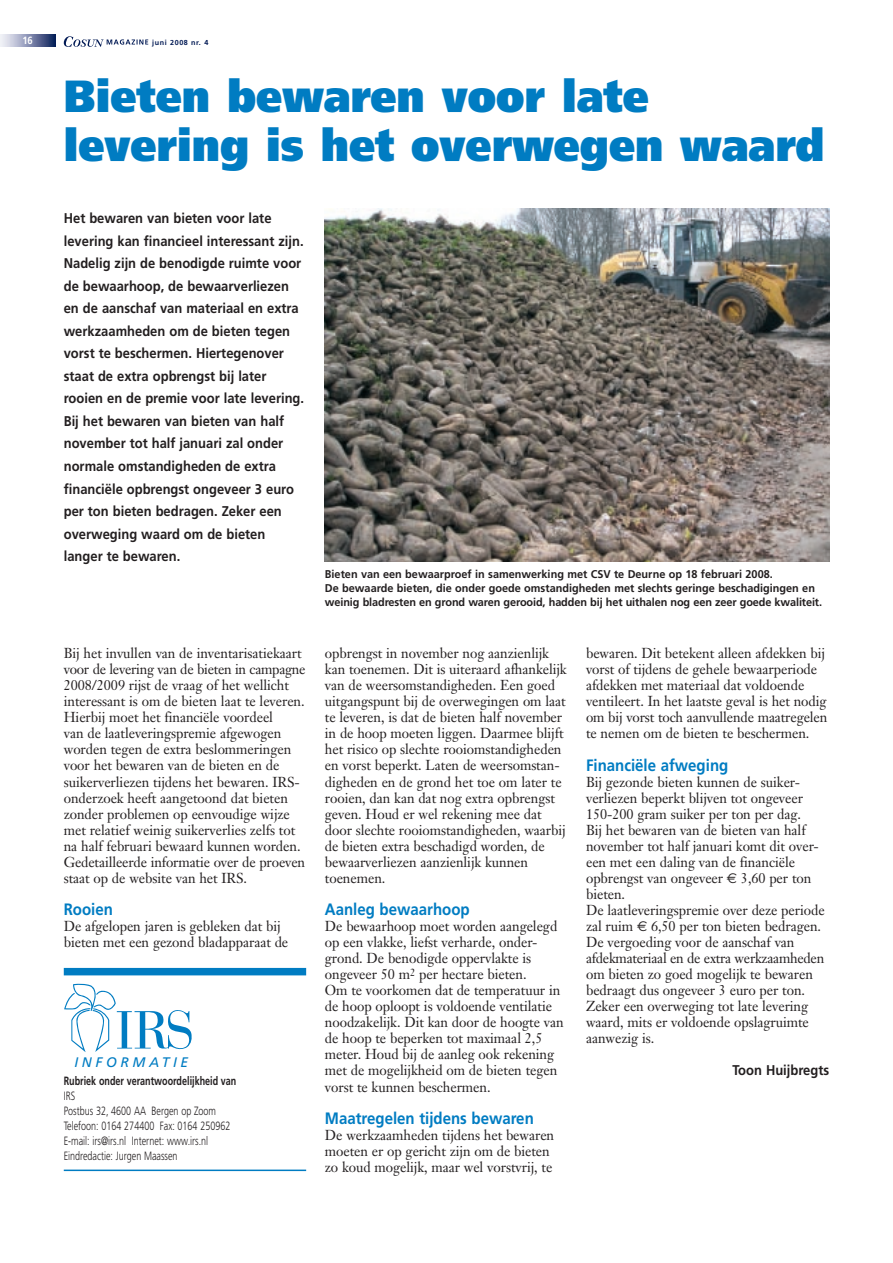
<style>
.page{position:relative;width:893px;height:1263px;background:#fff}
.page>*{position:absolute;margin:0;border:0;box-sizing:border-box;transform-origin:0 0}
.t1{font:900 45px/48.2px "Frutiger";color:#007cc2;scale:.92 1}
.t2{font:700 16.5px "Frutiger";color:#007cc2;scale:.91 1}
.t3{font:14.25px/16px "Janson Text";letter-spacing:-.005em;color:#231f20;scale:.96 1}
.t4{font:700 14.1px/22.5px "Frutiger";color:#231f20;scale:.92 1}
.t5{font:italic 13.8px "Frutiger";letter-spacing:.26em;color:#007cc2}
.t6{font:300 12px/15px "Frutiger";color:#231f20;scale:.75 1}
.t7{font:700 12px "Frutiger";color:#231f20;scale:.75 1}
.t8{font:700 11.25px/14px "Frutiger";color:#231f20}
.t9{font:700 10.5px "Frutiger";color:#fff;scale:.9 1}
.t10{font:700 7.2px "Frutiger";letter-spacing:.08em;color:#001954}
.s1{font-family:"Euro Sans"}
</style>
<div class="page">
<div style="left:64px;top:968px;width:242px;height:7px;background:#007cc2"></div>
<hr style="left:64px;top:1169px;width:242px;height:2px;background:#007cc2">
<svg style="left:64px;top:984px;width:128px;height:68px"></svg>
<svg style="left:0;top:34px;width:55px;height:13px"></svg>
<svg style="left:64px;top:36px;width:84px;height:11px"></svg>
<img style="left:325px;top:209px;width:504px;height:353px">
<p class="t9" style="left:23px;top:35px;width:13px">16</p>
<p class="t10" style="left:152px;top:38px;width:58px">juni 2008 nr. 4</p>
<h1 class="t1" style="left:64px;top:72px;width:828px">Bieten bewaren voor late levering is het overwegen waard</h1>
<p class="t4" style="left:64px;top:207px;width:263px">Het bewaren van bieten voor late levering kan financieel interessant zijn.<br>Nadelig zijn de benodigde ruimte voor de bewaarhoop, de bewaarverliezen en de aanschaf van materiaal en extra werkzaamheden om de bieten tegen vorst te beschermen. Hiertegenover staat de extra opbrengst bij later rooien en de premie voor late levering.<br>Bij het bewaren van bieten van half november tot half januari zal onder normale omstandigheden de extra financiële opbrengst ongeveer 3 euro per ton bieten bedragen. Zeker een overweging waard om de bieten langer te bewaren.</p>
<p class="t3" style="left:64px;top:645px;width:253px">Bij het invullen van de inventarisatiekaart voor de levering van de bieten in campagne 2008/2009 rijst de vraag of het wellicht interessant is om de bieten laat te leveren.<br>Hierbij moet het financiële voordeel<br>van de laatleveringspremie afgewogen worden tegen de extra beslommeringen voor het bewaren van de bieten en de suikerverliezen tijdens het bewaren. IRS&shy;onderzoek heeft aangetoond dat bieten zonder problemen op eenvoudige wijze met relatief weinig suikerverlies zelfs tot na half februari bewaard kunnen worden.<br>Gedetailleerde informatie over de proeven staat op de website van het IRS.</p>
<p class="t2" style="left:64px;top:899px;width:56px">Rooien</p>
<p class="t3" style="left:64px;top:918px;width:235px">De afgelopen jaren is gebleken dat bij bieten met een gezond bladapparaat de</p>
<p class="t5" style="left:74px;top:1054px;width:115px">INFORMATIE</p>
<p class="t7" style="left:64px;top:1073px;width:232px">Rubriek onder verantwoordelijkheid van</p>
<p class="t6" style="left:64px;top:1088px;width:224px">IRS<br>Postbus 32, 4600 AA Bergen op Zoom<br>Telefoon: 0164 274400 Fax: 0164 250962<br>E-mail: irs@irs.nl Internet: www.irs.nl<br>Eindredactie: Jurgen Maassen</p>
<p class="t8" style="left:325px;top:567px;width:499px">Bieten van een bewaarproef in samenwerking met CSV te Deurne op 18 februari 2008.<br>De bewaarde bieten, die onder goede omstandigheden met slechts geringe beschadigingen en weinig bladresten en grond waren gerooid, hadden bij het uithalen nog een zeer goede kwaliteit.</p>
<p class="t3" style="left:325px;top:645px;width:253px">opbrengst in november nog aanzienlijk kan toenemen. Dit is uiteraard afhankelijk van de weersomstandigheden. Een goed uitgangspunt bij de overwegingen om laat te leveren, is dat de bieten half november in de hoop moeten liggen. Daarmee blijft het risico op slechte rooiomstandigheden en vorst beperkt. Laten de weersomstan&shy;digheden en de grond het toe om later te rooien, dan kan dat nog extra opbrengst geven. Houd er wel rekening mee dat door slechte rooiomstandigheden, waarbij de bieten extra beschadigd worden, de bewaarverliezen aanzienlijk kunnen toenemen.</p>
<p class="t2" style="left:325px;top:899px;width:161px">Aanleg bewaarhoop</p>
<p class="t3" style="left:325px;top:918px;width:250px">De bewaarhoop moet worden aangelegd op een vlakke, liefst verharde, onder&shy;grond. De benodigde oppervlakte is ongeveer 50 m<sup>2</sup> per hectare bieten.<br>Om te voorkomen dat de temperatuur in de hoop oploopt is voldoende ventilatie noodzakelijk. Dit kan door de hoogte van de hoop te beperken tot maximaal 2,5 meter. Houd bij de aanleg ook rekening met de mogelijkheid om de bieten tegen vorst te kunnen beschermen.</p>
<p class="t2" style="left:325px;top:1108px;width:231px">Maatregelen tijdens bewaren</p>
<p class="t3" style="left:325px;top:1126px;width:240px">De werkzaamheden tijdens het bewaren moeten er op gericht zijn om de bieten zo koud mogelijk, maar wel vorstvrij, te</p>
<p class="t3" style="left:586px;top:645px;width:253px">bewaren. Dit betekent alleen afdekken bij vorst of tijdens de gehele bewaarperiode afdekken met materiaal dat voldoende ventileert. In het laatste geval is het nodig om bij vorst toch aanvullende maatregelen te nemen om de bieten te beschermen.</p>
<p class="t2" style="left:586px;top:755px;width:158px">Financiële afweging</p>
<p class="t3" style="left:586px;top:773px;width:250px">Bij gezonde bieten kunnen de suiker&shy;verliezen beperkt blijven tot ongeveer 150-200 gram suiker per ton per dag.<br>Bij het bewaren van de bieten van half november tot half januari komt dit over&shy;een met een daling van de financiële opbrengst van ongeveer <span class="s1">€</span> 3,60 per ton bieten.<br>De laatleveringspremie over deze periode zal ruim <span class="s1">€</span> 6,50 per ton bieten bedragen.<br>De vergoeding voor de aanschaf van afdekmateriaal en de extra werkzaamheden om bieten zo goed mogelijk te bewaren bedraagt dus ongeveer 3 euro per ton.<br>Zeker een overweging tot late levering waard, mits er voldoende opslagruimte aanwezig is.</p>
<p class="t4" style="left:732px;top:1059px;width:107px">Toon Huijbregts</p>
</div>
